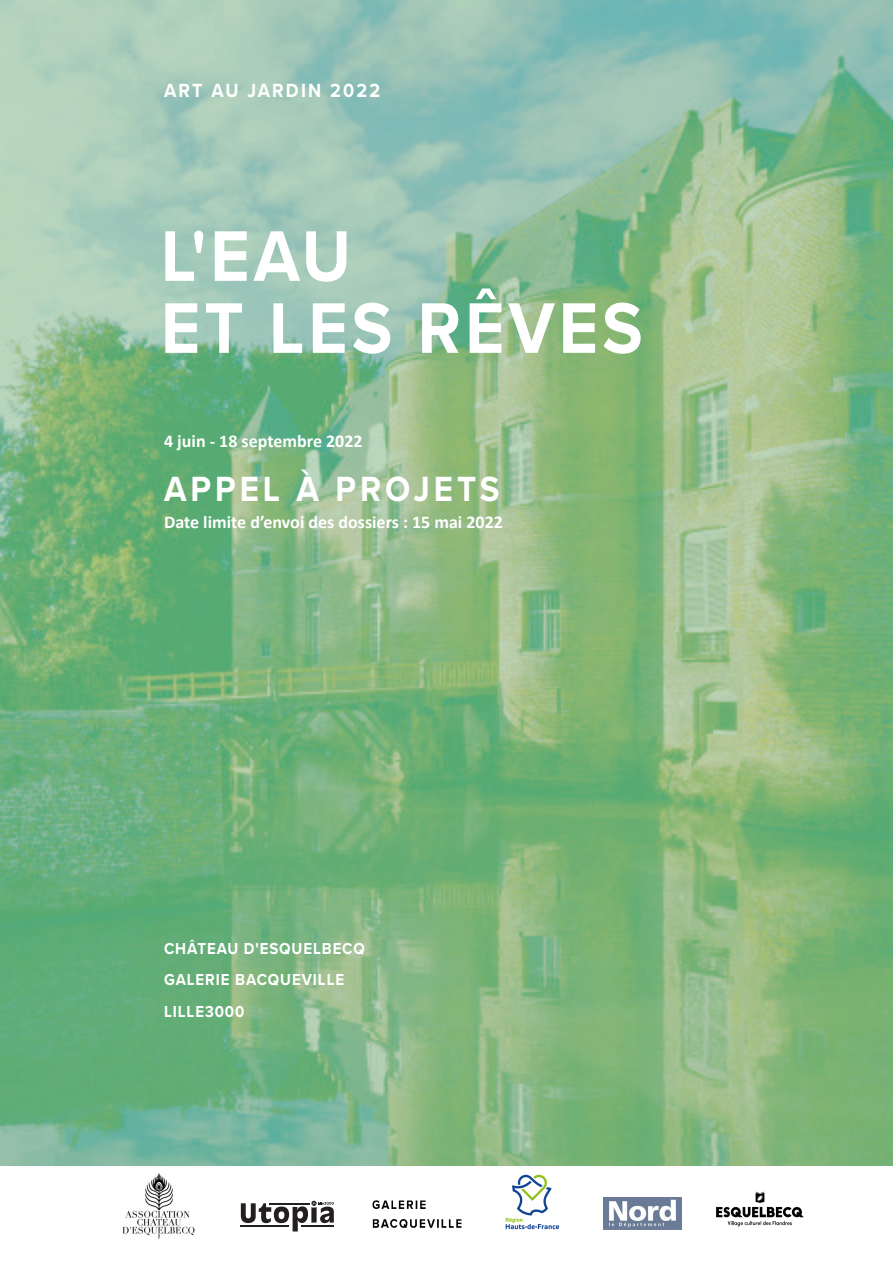
<style>
.page{position:relative;width:893px;height:1263px;background:#fff}
.page>*{position:absolute;margin:0;border:0;box-sizing:border-box;transform-origin:0 0}
.t1{font:700 74.25px "Proxima Nova";letter-spacing:.06em;color:#fff;scale:.91 1}
.t2{font:700 36.3px "Proxima Nova";letter-spacing:.12em;color:#fff;scale:.91 1}
.t3{font:700 19.8px "Proxima Nova";letter-spacing:.12em;color:#fff;scale:.91 1}
.t4{font:700 18px "Calibri";color:#fff}
.t5{font:700 16.5px "Proxima Nova";letter-spacing:.06em;color:#fff;scale:.91 1}
</style>
<div class="page">
<img style="left:0;top:0;width:893px;height:1165px">
<img style="left:122px;top:1174px;width:73px;height:65px">
<img style="left:349px;top:1163px;width:137px;height:65px">
<img style="left:505px;top:1174px;width:55px;height:56px">
<img style="left:603px;top:1198px;width:78px;height:31px">
<img style="left:716px;top:1191px;width:88px;height:36px">
<svg style="left:241px;top:1201px;width:93px;height:30px"></svg>
<p class="t3" style="left:164px;top:76px;width:239px">ART AU JARDIN 2022</p>
<p class="t1" style="left:161px;top:201px;width:210px">L'EAU</p>
<p class="t1" style="left:161px;top:273px;width:531px">ET LES RÊVES</p>
<p class="t4" style="left:164px;top:428px;width:200px">4 juin - 18 septembre 2022</p>
<p class="t2" style="left:164px;top:462px;width:370px">APPEL À PROJETS</p>
<p class="t4" style="left:164px;top:509px;width:340px">Date limite d’envoi des dossiers : 15 mai 2022</p>
<p class="t5" style="left:164px;top:936px;width:222px">CHÂTEAU D'ESQUELBECQ</p>
<p class="t5" style="left:164px;top:967px;width:199px">GALERIE BACQUEVILLE</p>
<p class="t5" style="left:164px;top:999px;width:90px">LILLE3000</p>
</div>
